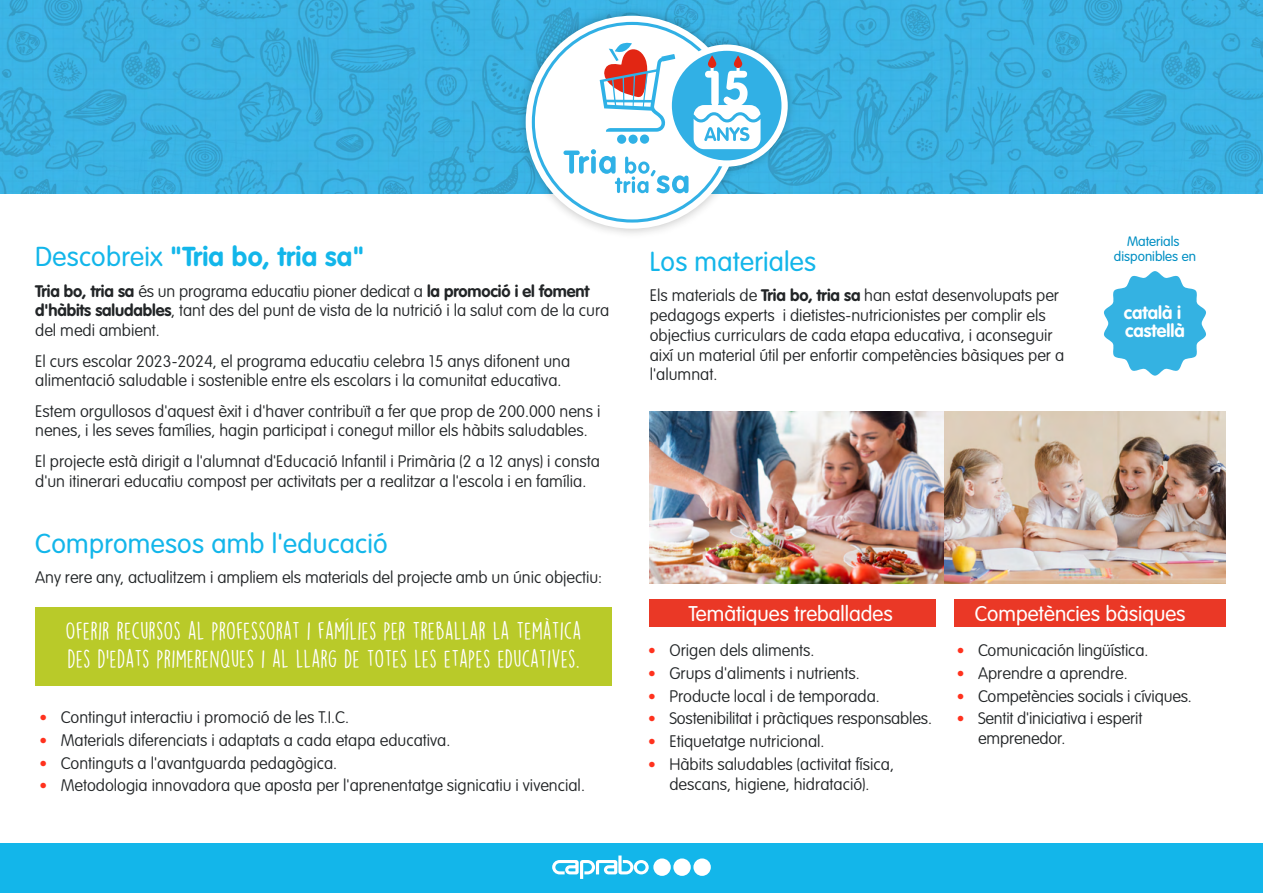
<style>
.page{position:relative;width:1263px;height:893px;background:#fff}
.page>*{position:absolute;margin:0;border:0;box-sizing:border-box;transform-origin:0 0}
.t1{font:300 27px "VAG Rounded Std";letter-spacing:.01em;color:#13b6ea}
.t2{font:700 27px "VAG Rounded Std";letter-spacing:.01em;color:#13b6ea}
.t3{font:22.5px/28.5px "DK Lemon Yellow Sun";color:#fff}
.t4{font:300 21px "VAG Rounded Std";color:#fff}
.t5{font:700 18px/18px "VAG Rounded Std";color:#fff}
.t6{font:100 16.5px/19.8px "VAG Rounded Std";color:#222527}
.t7{font:300 13.5px/15px "VAG Rounded Std";color:#008fc3;text-align:center}
.s1{font-weight:300}
.s2{font-weight:700}
.s3{font-family:"VAG Rundschrift D";font-weight:300;color:#ff321e}
</style>
<div class="page">
<div style="left:0;top:843px;width:1263px;height:50px;background:#13b6ea"></div>
<svg style="left:552px;top:855px;width:97px;height:24px"></svg>
<div style="left:653px;top:858px;width:18px;height:18px;background:#fff;border-radius:50%"></div>
<div style="left:673px;top:858px;width:18px;height:18px;background:#fff;border-radius:50%"></div>
<div style="left:693px;top:858px;width:18px;height:18px;background:#fff;border-radius:50%"></div>
<div style="left:649px;top:600px;width:287px;height:27px;background:#ea3826"></div>
<div style="left:954px;top:600px;width:271px;height:27px;background:#ea3826"></div>
<svg style="left:1104px;top:271px;width:102px;height:105px"></svg>
<img style="left:943px;top:412px;width:282px;height:171px">
<img style="left:649px;top:412px;width:294px;height:171px">
<div style="left:36px;top:607px;width:576px;height:79px;background:#b9ca29"></div>
<img style="left:0;top:0;width:1263px;height:194px">
<img style="left:512px;top:2px;width:290px;height:232px">
<svg style="left:532px;top:22px;width:256px;height:201px"></svg>
<svg style="left:708px;top:55px;width:8px;height:13px"></svg>
<svg style="left:734px;top:55px;width:8px;height:13px"></svg>
<h1 class="t2" style="left:35px;top:241px;width:331px"><span class="s1">Descobreix</span> "Tria bo, tria sa"</h1>
<p class="t6" style="left:35px;top:281px;width:576px"><span class="s2">Tria bo, tria sa</span> és un programa educatiu pioner dedicat a <span class="s2">la promoció i el foment d'hàbits saludables</span>, tant des del punt de vista de la nutrició i la salut com de la cura del medi ambient.</p>
<p class="t6" style="left:35px;top:351px;width:536px">El curs escolar 2023-2024, el programa educatiu celebra 15 anys difonent una alimentació saludable i sostenible entre els escolars i la comunitat educativa.</p>
<p class="t6" style="left:35px;top:401px;width:567px">Estem orgullosos d'aquest èxit i d'haver contribuït a fer que prop de 200.000 nens i nenes, i les seves famílies, hagin participat i conegut millor els hàbits saludables.</p>
<p class="t6" style="left:35px;top:452px;width:566px">El projecte està dirigit a l'alumnat d'Educació Infantil i Primària (2 a 12 anys) i consta d'un itinerari educatiu compost per activitats per a realitzar a l'escola i en família.</p>
<h1 class="t1" style="left:35px;top:528px;width:354px">Compromesos amb l'educació</h1>
<p class="t6" style="left:35px;top:568px;width:568px">Any rere any, actualitzem i ampliem els materials del projecte amb un únic objectiu:</p>
<h2 class="t3" style="left:66px;top:616px;width:517px">OFERIR RECURSOS AL PROFESSORAT I FAMÍLIES PER TREBALLAR LA TEMÀTICA<br>DES D'EDATS PRIMERENQUES I AL LLARG DE TOTES LES ETAPES EDUCATIVES.</h2>
<p class="t6" style="left:39px;top:708px;width:311px"><span class="s3">•</span> Contingut interactiu i promoció de les T.I.C.</p>
<p class="t6" style="left:39px;top:731px;width:412px"><span class="s3">•</span> Materials diferenciats i adaptats a cada etapa educativa.</p>
<p class="t6" style="left:39px;top:753px;width:299px"><span class="s3">•</span> Continguts a l'avantguarda pedagògica.</p>
<p class="t6" style="left:39px;top:776px;width:547px"><span class="s3">•</span> Metodologia innovadora que aposta per l'aprenentatge signicatiu i vivencial.</p>
<h1 class="t1" style="left:650px;top:246px;width:168px">Los materiales</h1>
<p class="t6" style="left:650px;top:286px;width:416px">Els materials de <span class="s2">Tria bo, tria sa</span> han estat desenvolupats per pedagogs experts i dietistes-nutricionistes per complir els objectius curriculars de cada etapa educativa, i aconseguir així un material útil per enfortir competències bàsiques per a l'alumnat.</p>
<p class="t7" style="left:1114px;top:234px;width:83px">Materials disponibles en</p>
<p class="t5" style="left:1124px;top:304px;width:62px">català i castellà</p>
<p class="t4" style="left:688px;top:602px;width:206px">Temàtiques treballades</p>
<p class="t4" style="left:975px;top:602px;width:212px">Competències bàsiques</p>
<p class="t6" style="left:648px;top:641px;width:168px"><span class="s3">•</span> Origen dels aliments.</p>
<p class="t6" style="left:648px;top:664px;width:213px"><span class="s3">•</span> Grups d'aliments i nutrients.</p>
<p class="t6" style="left:648px;top:686px;width:233px"><span class="s3">•</span> Producte local i de temporada.</p>
<p class="t6" style="left:648px;top:709px;width:285px"><span class="s3">•</span> Sostenibilitat i pràctiques responsables.</p>
<p class="t6" style="left:648px;top:732px;width:178px"><span class="s3">•</span> Etiquetatge nutricional.</p>
<p class="t6" style="left:648px;top:755px;width:247px;text-align:center"><span class="s3">•</span> Hàbits saludables (activitat física, descans, higiene, hidratació).</p>
<p class="t6" style="left:957px;top:641px;width:193px"><span class="s3">•</span> Comunicación lingüística.</p>
<p class="t6" style="left:957px;top:664px;width:173px"><span class="s3">•</span> Aprendre a aprendre.</p>
<p class="t6" style="left:957px;top:686px;width:237px"><span class="s3">•</span> Competències socials i cíviques.</p>
<p class="t6" style="left:978px;top:709px;width:166px;text-indent:-21px"><span class="s3">•</span> Sentit d'iniciativa i esperit emprenedor.</p>
</div>
